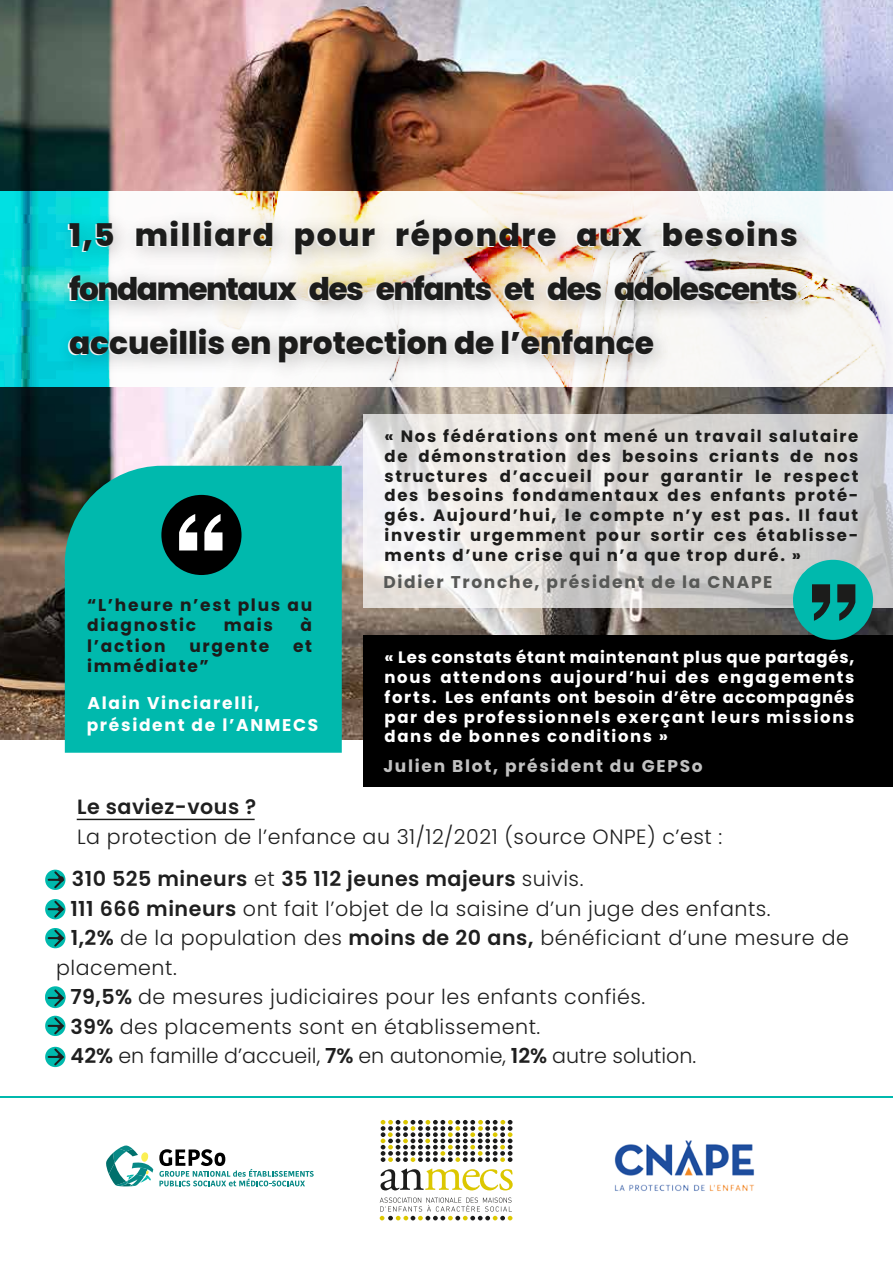
<style>
.page{position:relative;width:893px;height:1263px;background:#fff}
.page>*{position:absolute;margin:0;border:0;box-sizing:border-box;transform-origin:0 0}
.t1{font:800 31.2px/54px "Poppins";color:#1c1c1b;text-align:justify}
.t2{font:300 20.55px/29.4px "Poppins";letter-spacing:.025em;color:#1f1f1f}
.t3{font:600 20.55px "Poppins";letter-spacing:.025em;color:#1f1f1f}
.t4{font:300 20.55px "Poppins";color:#1f1f1f}
.t5{font:700 17.1px/20.4px "Poppins";letter-spacing:.1em;color:#1c1c1b}
.t6{font:700 17.1px "Poppins";letter-spacing:.1em;color:#fff}
.t7{font:700 17.1px "Poppins";letter-spacing:.1em;color:#575856}
.t8{font:700 17.1px "Poppins";letter-spacing:.1em;color:#c1c1c1}
.t9{font:700 16.5px/19.8px "Poppins";letter-spacing:.1em;color:#1c1c1b;text-align:justify}
.t10{font:700 16.5px/19.8px "Poppins";letter-spacing:.1em;color:#fff;text-align:justify}
.s1{font-weight:300}
.s2{font-weight:600}
</style>
<div class="page">
<img style="left:0;top:0;width:893px;height:739px">
<hr style="left:0;top:1096px;width:893px;height:1px;background:#00b9ad">
<svg style="left:363px;top:414px;width:530px;height:194px;background:#dad8d6"></svg>
<hr style="left:77px;top:819px;width:178px;height:1px;background:#1c1c1b">
<div style="left:65px;top:466px;width:277px;height:287px;background:#00b9ad"></div>
<div style="left:363px;top:635px;width:530px;height:152px;background:#000"></div>
<svg style="left:45px;top:869px;width:21px;height:21px"></svg>
<svg style="left:45px;top:899px;width:21px;height:21px"></svg>
<svg style="left:45px;top:928px;width:21px;height:21px"></svg>
<svg style="left:45px;top:1015px;width:21px;height:21px"></svg>
<svg style="left:45px;top:1046px;width:21px;height:22px"></svg>
<svg style="left:45px;top:986px;width:21px;height:23px"></svg>
<svg style="left:0;top:192px;width:893px;height:195px"></svg>
<svg style="left:380px;top:1120px;width:133px;height:100px"></svg>
<div style="left:161px;top:495px;width:81px;height:80px;background:#000;border-radius:50%"></div>
<svg style="left:204px;top:514px;width:18px;height:36px"></svg>
<svg style="left:179px;top:514px;width:18px;height:36px"></svg>
<div style="left:793px;top:560px;width:80px;height:80px;background:#00b9ad;border-radius:50%"></div>
<svg style="left:812px;top:584px;width:18px;height:37px"></svg>
<svg style="left:837px;top:584px;width:18px;height:37px"></svg>
<svg style="left:119px;top:1145px;width:14px;height:6px"></svg>
<svg style="left:106px;top:1149px;width:47px;height:37px"></svg>
<svg style="left:159px;top:1149px;width:155px;height:37px"></svg>
<img style="left:614px;top:1140px;width:141px;height:51px">
<img style="left:48px;top:198px;width:788px;height:259px">
<h1 class="t1" style="left:69px;top:208px;width:730px">1,5 milliard pour répondre aux besoins fondamentaux des enfants et des adolescents accueillis en protection de l’enfance</h1>
<p class="t9" style="left:385px;top:426px;width:475px">« Nos fédérations ont mené un travail salutaire de démonstration des besoins criants de nos structures d’accueil pour garantir le respect des besoins fondamentaux des enfants proté&shy;gés. Aujourd’hui, le compte n’y est pas. Il faut investir urgemment pour sortir ces établisse&shy;ments d’une crise qui n’a que trop duré. »</p>
<p class="t5" style="left:87px;top:595px;width:227px">“L’heure n’est plus au diagnostic</p>
<p class="t5" style="left:224px;top:615px;width:51px">mais</p>
<p class="t5" style="left:301px;top:615px;width:13px">à</p>
<p class="t5" style="left:87px;top:636px;width:80px">l’action</p>
<p class="t5" style="left:189px;top:636px;width:81px">urgente</p>
<p class="t5" style="left:293px;top:636px;width:21px">et</p>
<p class="t5" style="left:87px;top:656px;width:123px">immédiate”</p>
<p class="t6" style="left:88px;top:693px;width:173px">Alain Vinciarelli,</p>
<p class="t6" style="left:87px;top:715px;width:233px">président de l’ANMECS</p>
<p class="t7" style="left:383px;top:572px;width:391px">Didier Tronche, président de la CNAPE</p>
<p class="t10" style="left:385px;top:647px;width:471px">« Les constats étant maintenant plus que partagés, nous attendons aujourd’hui des engagements forts. Les enfants ont besoin d’être accompagnés par des professionnels exerçant leurs missions dans de bonnes conditions »</p>
<p class="t8" style="left:383px;top:756px;width:321px">Julien Blot, président du GEPSo</p>
<p class="t3" style="left:77px;top:795px;width:181px">Le saviez-vous ?</p>
<p class="t2" style="left:77px;top:822px;width:647px">La protection de l’enfance au 31/12/2021 (source ONPE) c’est :</p>
<p class="t3" style="left:56px;top:867px;width:529px">• 310 525 mineurs <span class="s1">et</span> 35 112 jeunes majeurs <span class="s1">suivis.</span></p>
<p class="t2" style="left:56px;top:894px;width:716px">• <span class="s2">111 666 mineurs</span> ont fait l’objet de la saisine d’un juge des enfants.</p>
<p class="t2" style="left:56px;top:923px;width:794px">• <span class="s2">1,2%</span> de la population des <span class="s2">moins de 20 ans,</span> bénéficiant d’une mesure de placement.</p>
<p class="t2" style="left:56px;top:982px;width:591px">• <span class="s2">79,5%</span> de mesures judiciaires pour les enfants confiés.</p>
<p class="t2" style="left:56px;top:1012px;width:486px">• <span class="s2">39%</span> des placements sont en établissement.</p>
<p class="t4" style="left:56px;top:1044px;width:642px">• <span class="s2">42%</span> en famille d’accueil, <span class="s2">7%</span> en autonomie, <span class="s2">12%</span> autre solution.</p>
</div>
